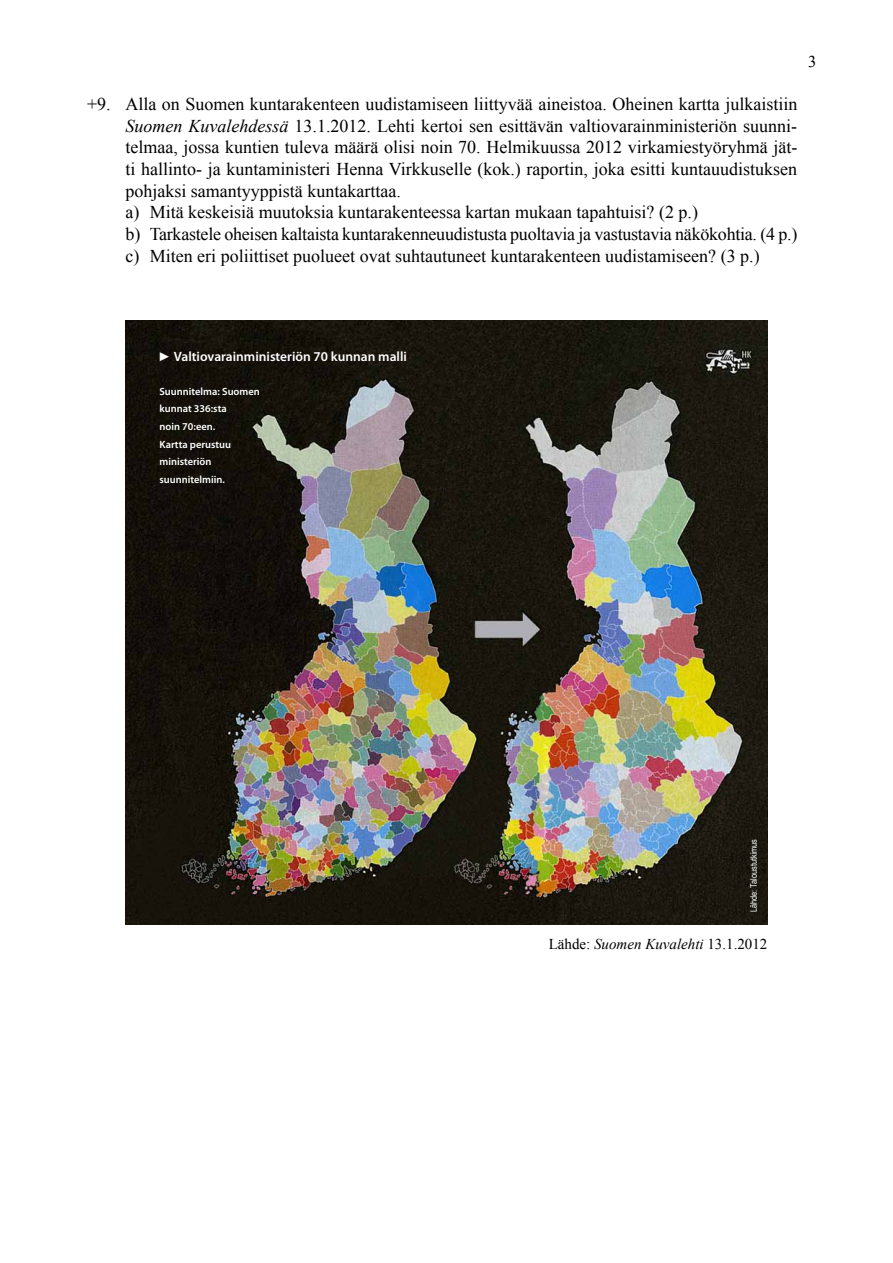
<style>
.page{position:relative;width:893px;height:1263px;background:#fff}
.page>*{position:absolute;margin:0;border:0;box-sizing:border-box;transform-origin:0 0}
.t1{font:18px/21.6px "Times New Roman";color:#000}
.t2{font:16.5px "Times New Roman";color:#000}
.t3{font:15px "Times New Roman";color:#000}
.t4{font:600 13.5px "Myriad Pro";color:#fff}
.t5{font:600 10.5px/17.5px "Myriad Pro";color:#fff}
.t6{font:9px "Arial Narrow";color:#fff}
.s1{font-style:italic}
.s2{font-family:"Times New Roman";font-weight:400;font-size:12.75px}
</style>
<div class="page">
<img style="left:126px;top:320px;width:641px;height:605px">
<p class="t2" style="left:808px;top:50px;width:10px">3</p>
<p class="t1" style="left:125px;top:93px;width:673px;text-indent:-38px">+9. Alla on Suomen kuntarakenteen uudistamiseen liittyvää aineistoa. Oheinen kartta julkaistiin <span class="s1">Suomen Kuvalehdessä</span> 13.1.2012. Lehti kertoi sen esittävän valtiovarainministeriön suunni&shy;telmaa, jossa kuntien tuleva määrä olisi noin 70. Helmikuussa 2012 virkamiestyöryhmä jät&shy;ti hallinto- ja kuntaministeri Henna Virkkuselle (kok.) raportin, joka esitti kuntauudistuksen pohjaksi samantyyppistä kuntakarttaa.<br>a) Mitä keskeisiä muutoksia kuntarakenteessa kartan mukaan tapahtuisi? (2 p.)<br>b) Tarkastele oheisen kaltaista kuntarakenneuudistusta puoltavia ja vastustavia näkökohtia. (4 p.) c) Miten eri poliittiset puolueet ovat suhtautuneet kuntarakenteen uudistamiseen? (3 p.)</p>
<p class="t4" style="left:158px;top:347px;width:250px"><span class="s2">►</span> Valtiovarainministeriön 70 kunnan malli</p>
<p class="t5" style="left:159px;top:382px;width:102px">Suunnitelma: Suomen kunnat 336:sta<br>noin 70:een.<br>Kartta perustuu ministeriön suunnitelmiin.</p>
<p class="t6" style="left:747px;top:912px;width:75px;rotate:-90deg">Lähde: Taloustutkimus</p>
<p class="t3" style="left:549px;top:934px;width:220px">Lähde: <span class="s1">Suomen Kuvalehti</span> 13.1.2012</p>
</div>
